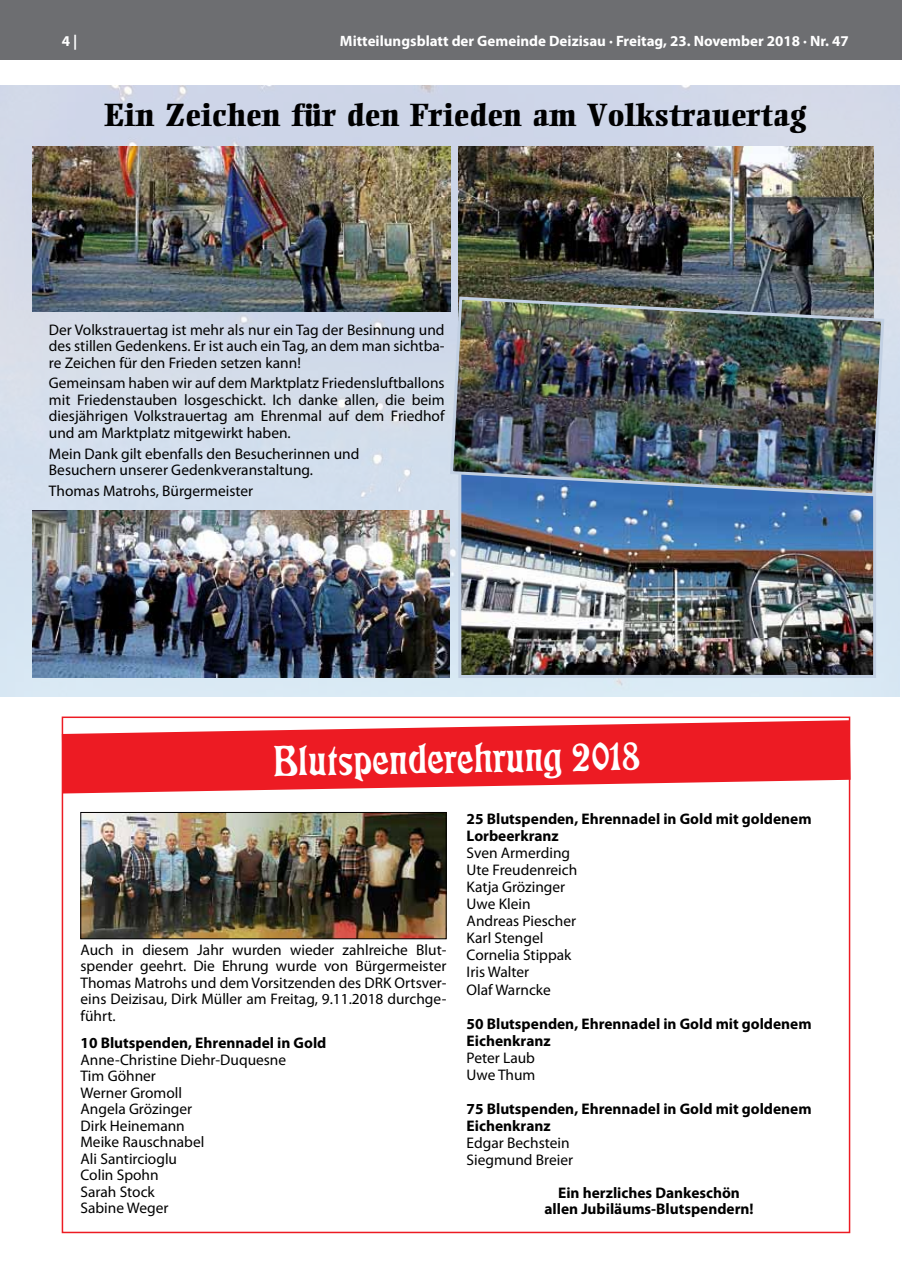
<style>
.page{position:relative;width:902px;height:1280px;background:#fff}
.page>*{position:absolute;margin:0;border:0;box-sizing:border-box;transform-origin:0 0}
.t1{font:42px "Freeform 710 BT";color:#fff}
.t2{font:800 31.5px "M Ellington";color:#000}
.t3{font:15.3px/16.5px "Myriad Pro";color:#000}
.t4{font:700 15.3px/17.1px "Myriad Pro";color:#000}
.t5{font:700 15px "Myriad Pro";color:#fff}
</style>
<div class="page">
<div style="left:0;top:0;width:901px;height:60px;background:#6d6e71"></div>
<img style="left:0;top:86px;width:899px;height:611px">
<svg style="left:62px;top:720px;width:788px;height:73px;fill:#ed1b23"></svg>
<img style="left:82px;top:814px;width:362px;height:123px">
<div style="left:80px;top:812px;width:366px;height:127px;border:1px solid #000"></div>
<img style="left:32px;top:147px;width:419px;height:164px">
<img style="left:458px;top:147px;width:415px;height:148px">
<img style="left:462px;top:498px;width:410px;height:176px">
<div style="left:458px;top:431px;width:418px;height:247px;border:3px solid #c2d0e3"></div>
<img style="left:32px;top:510px;width:417px;height:168px">
<img style="left:448px;top:295px;width:437px;height:203px">
<p class="t5" style="left:62px;top:31px;width:17px">4 |</p>
<p class="t5" style="left:340px;top:31px;width:510px">Mitteilungsblatt der Gemeinde Deizisau · Freitag, 23. November 2018 · Nr. 47</p>
<h2 class="t2" style="left:104px;top:95px;width:703px">Ein Zeichen für den Frieden am Volkstrauertag</h2>
<p class="t3" style="left:49px;top:321px;width:397px;text-align:justify">Der Volkstrauertag ist mehr als nur ein Tag der Besinnung und des stillen Gedenkens. Er ist auch ein Tag, an dem man sichtba&shy;re Zeichen für den Frieden setzen kann!</p>
<p class="t3" style="left:49px;top:375px;width:397px;text-align:justify">Gemeinsam haben wir auf dem Marktplatz Friedensluftballons mit Friedenstauben losgeschickt. Ich danke allen, die beim diesjährigen Volkstrauertag am Ehrenmal auf dem Friedhof und am Marktplatz mitgewirkt haben.</p>
<p class="t3" style="left:49px;top:445px;width:312px">Mein Dank gilt ebenfalls den Besucherinnen und<br>Besuchern unserer Gedenkveranstaltung.</p>
<p class="t3" style="left:49px;top:482px;width:206px">Thomas Matrohs, Bürgermeister</p>
<h1 class="t1" style="left:273px;top:737px;width:369px;rotate:-1deg">Blutspenderehrung 2018</h1>
<p class="t3" style="left:80px;top:941px;width:367px;text-align:justify">Auch in diesem Jahr wurden wieder zahlreiche Blut&shy;spender geehrt. Die Ehrung wurde von Bürgermeister Thomas Matrohs und dem Vorsitzenden des DRK Ortsver&shy;eins Deizisau, Dirk Müller am Freitag, 9.11.2018 durchge&shy;führt.</p>
<p class="t4" style="left:80px;top:1034px;width:247px">10 Blutspenden, Ehrennadel in Gold</p>
<p class="t3" style="left:80px;top:1051px;width:207px">Anne-Christine Diehr-Duquesne<br>Tim Göhner<br>Werner Gromoll<br>Angela Grözinger<br>Dirk Heinemann<br>Meike Rauschnabel<br>Ali Santircioglu<br>Colin Spohn<br>Sarah Stock<br>Sabine Weger</p>
<p class="t4" style="left:466px;top:809px;width:346px">25 Blutspenden, Ehrennadel in Gold mit goldenem<br>Lorbeerkranz</p>
<p class="t3" style="left:466px;top:844px;width:112px;line-height:17.1px">Sven Armerding<br>Ute Freudenreich<br>Katja Grözinger<br>Uwe Klein<br>Andreas Piescher<br>Karl Stengel<br>Cornelia Stippak<br>Iris Walter<br>Olaf Warncke</p>
<p class="t4" style="left:466px;top:1014px;width:346px">50 Blutspenden, Ehrennadel in Gold mit goldenem<br>Eichenkranz</p>
<p class="t3" style="left:466px;top:1049px;width:70px;line-height:17.1px">Peter Laub<br>Uwe Thum</p>
<p class="t4" style="left:466px;top:1100px;width:346px">75 Blutspenden, Ehrennadel in Gold mit goldenem<br>Eichenkranz</p>
<p class="t3" style="left:466px;top:1134px;width:108px;line-height:17.1px">Edgar Bechstein<br>Siegmund Breier</p>
<p class="t4" style="left:544px;top:1183px;width:211px;line-height:16.5px;text-align:center">Ein herzliches Dankeschön allen Jubiläums-Blutspendern!</p>
</div>
